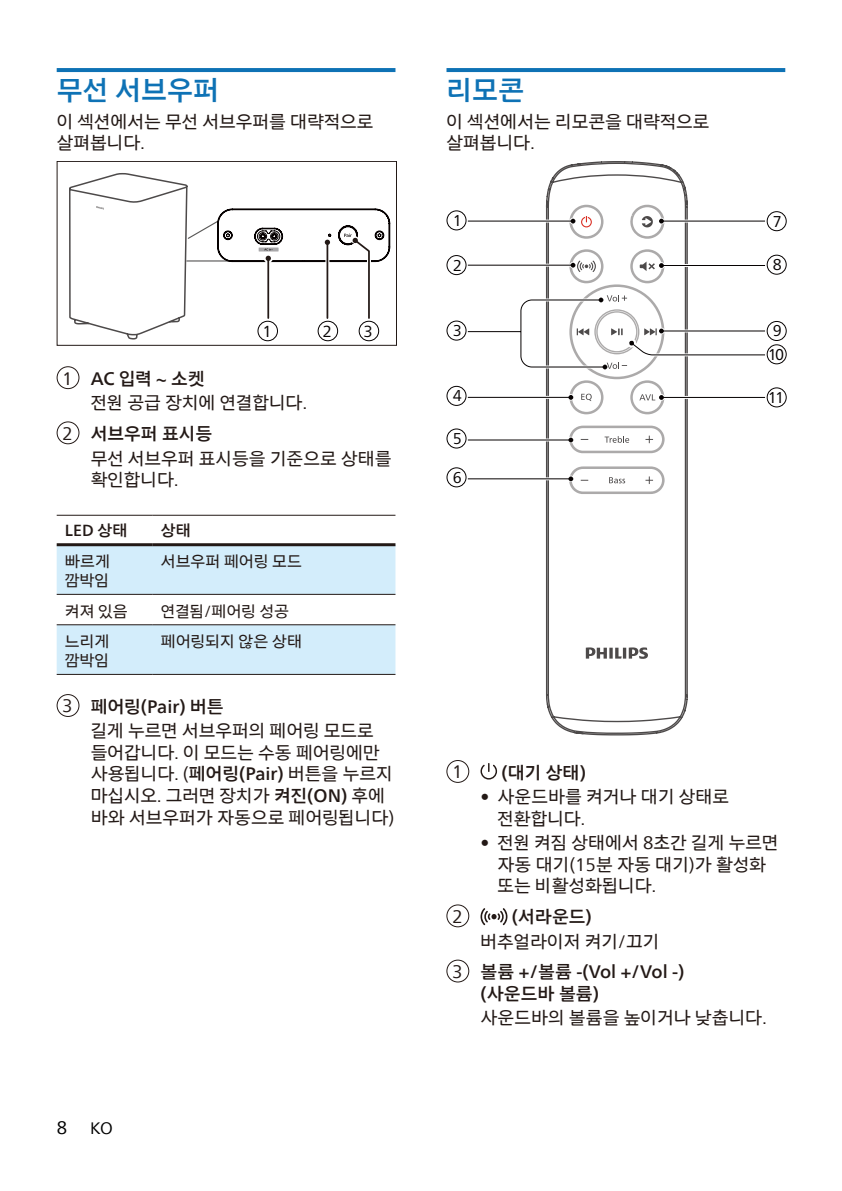
<style>
.page{position:relative;width:842px;height:1191px;background:#fff}
.page>*{position:absolute;margin:0;border:0;box-sizing:border-box;transform-origin:0 0}
.heading2{font:500 28px "Seol Sans";color:#0e72b5}
.List_Continue{font:18px/21.6px "Seol Sans";color:#231916}
.Body_Text_9{font:18px/21.6px "Seol Sans";color:#231916}
.base_list-item_Mediu{font:500 18px/21.6px "Neue Frutiger World";color:#231916}
.base_list-item_Mediu-2{font:500 18px "Seol Sans";color:#231916}
.t1{font:18px "Neue Frutiger World";color:#231916}
.t2{font:18px "Neue Frutiger World";color:#000}
.t3{font:16.4px "Neue Frutiger World";color:#000}
.Table_text_8{font:16px/19.2px "Seol Sans";color:#231916}
.Table_text-_Medium_8{font:500 16px "Neue Frutiger World";color:#231916}
.t4{font:16px "Neue Frutiger World";color:#060202}
.Table_text-_Medium_8-2{font:500 16px "Seol Sans";color:#231916}
.t5{font:15.6px/23.4px "Neue Frutiger World";color:#060202;text-align:center}
.s1{font-family:"Neue Frutiger World"}
.s2{font-family:"Seol Sans"}
.s3{font-weight:500}
.s4{font-family:"Neue Frutiger World";font-weight:500}
</style>
<div class="page">
<hr style="left:57px;top:68px;width:338px;height:4px;background:#0e72b5">
<div style="left:57px;top:161px;width:340px;height:185px;border:1px solid #231916"></div>
<svg style="left:69px;top:173px;width:322px;height:168px"></svg>
<div style="left:57px;top:366px;width:22px;height:23px;border:1px solid #231916;border-radius:50%"></div>
<div style="left:57px;top:421px;width:22px;height:23px;border:1px solid #231916;border-radius:50%"></div>
<svg style="left:57px;top:546px;width:338px;height:128px;fill:#d3edfb"></svg>
<hr style="left:57px;top:594px;width:96px;height:1px;background:#231916">
<hr style="left:153px;top:594px;width:242px;height:1px;background:#231916">
<hr style="left:57px;top:624px;width:96px;height:1px;background:#231916">
<hr style="left:153px;top:624px;width:242px;height:1px;background:#231916">
<hr style="left:57px;top:515px;width:96px;height:1px;background:#231916">
<hr style="left:153px;top:515px;width:242px;height:1px;background:#231916">
<hr style="left:57px;top:674px;width:96px;height:1px;background:#231916">
<hr style="left:153px;top:674px;width:242px;height:1px;background:#231916">
<hr style="left:57px;top:543px;width:96px;height:3px;background:#231916">
<hr style="left:153px;top:543px;width:242px;height:3px;background:#231916">
<div style="left:57px;top:694px;width:22px;height:23px;border:1px solid #231916;border-radius:50%"></div>
<hr style="left:446px;top:68px;width:339px;height:4px;background:#0e72b5">
<svg style="left:546px;top:161px;width:142px;height:574px"></svg>
<svg style="left:586px;top:647px;width:62px;height:12px"></svg>
<div style="left:446px;top:210px;width:20px;height:20px;border:1px solid #060202;border-radius:50%"></div>
<div style="left:446px;top:255px;width:20px;height:20px;border:1px solid #060202;border-radius:50%"></div>
<div style="left:446px;top:320px;width:20px;height:20px;border:1px solid #060202;border-radius:50%"></div>
<div style="left:446px;top:428px;width:20px;height:20px;border:1px solid #060202;border-radius:50%"></div>
<div style="left:446px;top:467px;width:20px;height:20px;border:1px solid #060202;border-radius:50%"></div>
<div style="left:767px;top:211px;width:20px;height:20px;border:1px solid #060202;border-radius:50%"></div>
<div style="left:767px;top:255px;width:20px;height:20px;border:1px solid #060202;border-radius:50%"></div>
<div style="left:767px;top:321px;width:20px;height:20px;border:1px solid #060202;border-radius:50%"></div>
<div style="left:767px;top:344px;width:20px;height:20px;border:1px solid #060202;border-radius:50%"></div>
<div style="left:767px;top:387px;width:20px;height:20px;border:1px solid #060202;border-radius:50%"></div>
<svg style="left:467px;top:204px;width:301px;height:291px"></svg>
<hr style="left:468px;top:397px;width:102px;height:1px;background:#060202">
<div style="left:446px;top:386px;width:20px;height:20px;border:1px solid #060202;border-radius:50%"></div>
<div style="left:446px;top:760px;width:23px;height:23px;border:1px solid #231916;border-radius:50%"></div>
<svg style="left:480px;top:763px;width:17px;height:16px"></svg>
<div style="left:446px;top:904px;width:23px;height:23px;border:1px solid #231916;border-radius:50%"></div>
<svg style="left:480px;top:908px;width:27px;height:17px"></svg>
<div style="left:446px;top:959px;width:23px;height:23px;border:1px solid #231916;border-radius:50%"></div>
<p class="heading2" style="left:57px;top:72px;width:164px">무선 서브우퍼</p>
<p class="Body_Text_9" style="left:57px;top:110px;width:318px">이 섹션에서는 무선 서브우퍼를 대략적으로 살펴봅니다<span class="s1">.</span></p>
<p class="t4" style="left:262px;top:318px;width:11px">1</p>
<p class="t4" style="left:322px;top:318px;width:11px">2</p>
<p class="t4" style="left:363px;top:318px;width:11px">3</p>
<p class="t1" style="left:62px;top:364px;width:12px">1</p>
<p class="base_list-item_Mediu-2" style="left:91px;top:367px;width:116px"><span class="s1">AC</span> 입력 <span class="s1">~</span> 소켓</p>
<p class="List_Continue" style="left:91px;top:392px;width:218px">전원 공급 장치에 연결합니다<span class="s1">.</span></p>
<p class="t1" style="left:62px;top:419px;width:12px">2</p>
<p class="base_list-item_Mediu-2" style="left:91px;top:422px;width:123px">서브우퍼 표시등</p>
<p class="List_Continue" style="left:91px;top:447px;width:302px">무선 서브우퍼 표시등을 기준으로 상태를 확인합니다<span class="s1">.</span></p>
<p class="Table_text-_Medium_8" style="left:65px;top:517px;width:64px">LED <span class="s2">상태</span></p>
<p class="Table_text-_Medium_8-2" style="left:161px;top:520px;width:32px">상태</p>
<p class="Table_text_8" style="left:65px;top:551px;width:47px">빠르게 깜박임</p>
<p class="Table_text_8" style="left:161px;top:551px;width:142px">서브우퍼 페어링 모드</p>
<p class="Table_text_8" style="left:65px;top:601px;width:64px">켜져 있음</p>
<p class="Table_text_8" style="left:161px;top:601px;width:130px">연결됨<span class="s1">/</span>페어링 성공</p>
<p class="Table_text_8" style="left:65px;top:631px;width:46px">느리게 깜박임</p>
<p class="Table_text_8" style="left:161px;top:631px;width:143px">페어링되지 않은 상태</p>
<p class="t1" style="left:62px;top:692px;width:12px">3</p>
<p class="base_list-item_Mediu" style="left:91px;top:695px;width:135px"><span class="s2">페어링</span>(Pair) <span class="s2">버튼</span></p>
<p class="List_Continue" style="left:91px;top:720px;width:305px">길게 누르면 서브우퍼의 페어링 모드로 들어갑니다<span class="s1">.</span> 이 모드는 수동 페어링에만 사용됩니다<span class="s1">. (</span><span class="s3">페어링</span><span class="s4">(Pair)</span> 버튼을 누르지 마십시오<span class="s1">.</span> 그러면 장치가 <span class="s3">켜진</span><span class="s4">(ON)</span> 후에 바와 서브우퍼가 자동으로 페어링됩니다<span class="s1">)</span></p>
<p class="t2" style="left:57px;top:1114px;width:12px">8</p>
<p class="t3" style="left:90px;top:1115px;width:24px">KO</p>
<p class="heading2" style="left:446px;top:72px;width:80px">리모콘</p>
<p class="Body_Text_9" style="left:446px;top:110px;width:265px">이 섹션에서는 리모콘을 대략적으로 살펴봅니다<span class="s1">.</span></p>
<p class="t5" style="left:453px;top:209px;width:11px">1</p>
<p class="t5" style="left:453px;top:253px;width:11px">2</p>
<p class="t5" style="left:453px;top:319px;width:11px">3</p>
<p class="t5" style="left:773px;top:210px;width:11px">7</p>
<p class="t5" style="left:773px;top:253px;width:11px">8</p>
<p class="t5" style="left:768px;top:319px;width:18px">9<br>10</p>
<p class="t5" style="left:453px;top:384px;width:11px">4</p>
<p class="t5" style="left:768px;top:386px;width:18px">11</p>
<p class="t5" style="left:453px;top:427px;width:11px">5</p>
<p class="t5" style="left:453px;top:466px;width:11px">6</p>
<p class="t1" style="left:452px;top:758px;width:12px">1</p>
<p class="base_list-item_Mediu-2" style="left:501px;top:760px;width:86px"><span class="s1">(</span>대기 상태<span class="s1">)</span></p>
<p class="List_Continue" style="left:497px;top:785px;width:233px;text-indent:-17px"><span class="s4">•</span> 사운드바를 켜거나 대기 상태로 전환합니다<span class="s1">.</span></p>
<p class="List_Continue" style="left:497px;top:832px;width:282px;text-indent:-17px"><span class="s4">•</span> 전원 켜짐 상태에서 <span class="s1">8</span>초간 길게 누르면 자동 대기<span class="s1">(15</span>분 자동 대기<span class="s1">)</span>가 활성화 또는 비활성화됩니다<span class="s1">.</span></p>
<p class="t1" style="left:452px;top:902px;width:12px">2</p>
<p class="base_list-item_Mediu-2" style="left:512px;top:905px;width:82px"><span class="s1">(</span>서라운드<span class="s1">)</span></p>
<p class="List_Continue" style="left:480px;top:930px;width:180px">버추얼라이저 켜기<span class="s1">/</span>끄기</p>
<p class="t1" style="left:452px;top:957px;width:12px">3</p>
<p class="base_list-item_Mediu" style="left:480px;top:961px;width:205px"><span class="s2">볼륨</span> +/<span class="s2">볼륨</span> -(Vol +/Vol -) (<span class="s2">사운드바 볼륨</span>)</p>
<p class="List_Continue" style="left:480px;top:1007px;width:288px">사운드바의 볼륨을 높이거나 낮춥니다<span class="s1">.</span></p>
</div>
